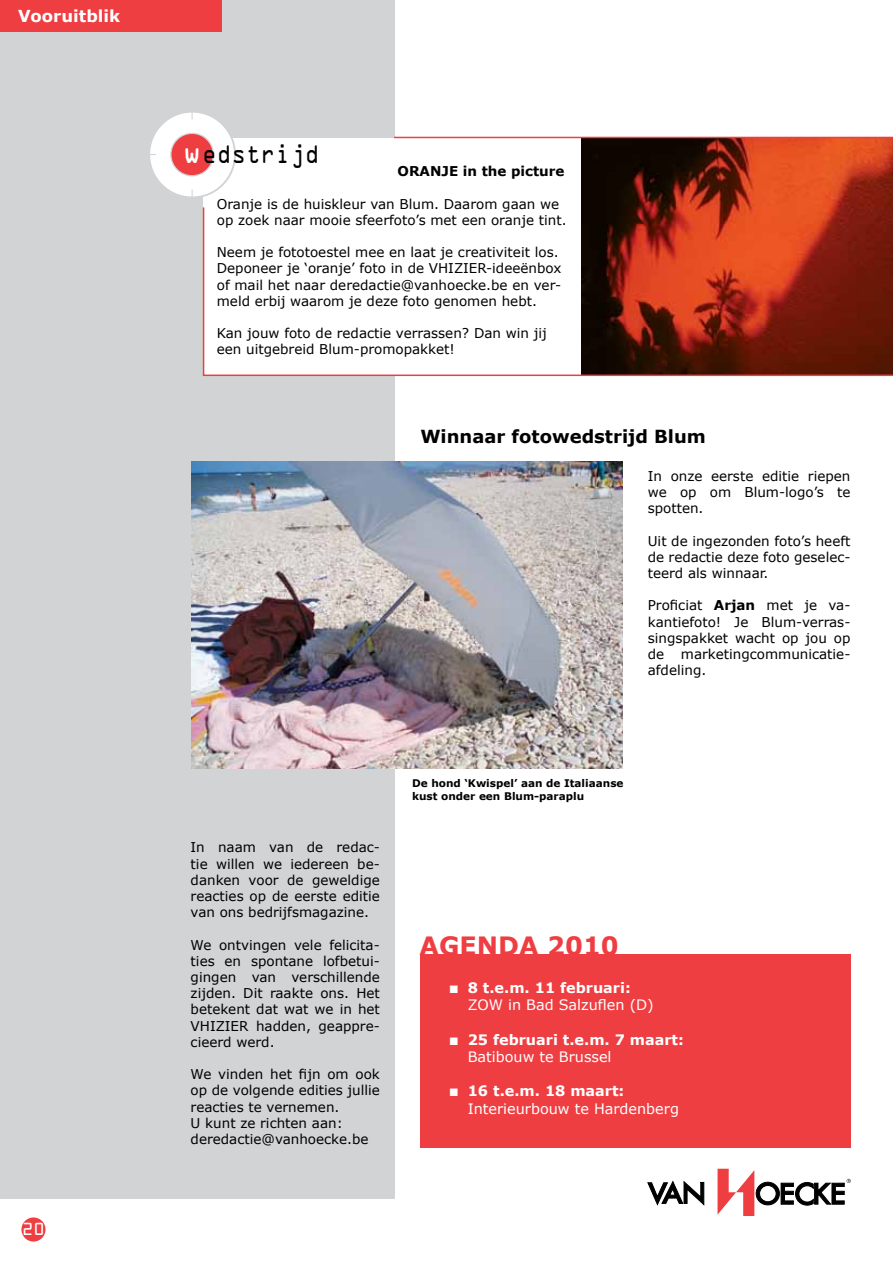
<style>
.page{position:relative;width:893px;height:1263px;background:#fff}
.page>*{position:absolute;margin:0;border:0;box-sizing:border-box;transform-origin:0 0}
.t1{font:700 25.2px "Verdana";color:#ef3e42}
.t2{font:24px "OCRA Std";color:#000;scale:.85 1}
.t3{font:700 18px "Verdana";color:#000}
.t4{font:700 16.5px "Verdana";color:#fff}
.t5{font:15.75px "OCRA Std";color:#fff}
.t6{font:14.4px/17.2px "Verdana";color:#fff}
.t7{font:700 14.4px/17.2px "Verdana";color:#fff}
.t8{font:13.5px/16.2px "Verdana";color:#000;text-align:justify}
.t9{font:700 13.5px "Verdana";color:#000}
.t10{font:700 10.5px/12.6px "Verdana";color:#000}
.s1{font-size:27.6px;color:#fff}
.s2{font-weight:700}
.s3{font-weight:400}
</style>
<div class="page">
<div style="left:21px;top:1217px;width:25px;height:24px;background:#ef3e42;border-radius:50%"></div>
<div style="left:0;top:0;width:394px;height:1198px;background:#d1d3d4"></div>
<div style="left:420px;top:954px;width:430px;height:193px;background:#ef3e42"></div>
<div style="left:149px;top:112px;width:86px;height:85px;background:#fff;border-radius:50%"></div>
<div style="left:148px;top:111px;width:88px;height:87px;border:2px solid #d1d3d4;border-radius:50%"></div>
<div style="left:171px;top:133px;width:42px;height:43px;background:#ef3e42;border-radius:50%"></div>
<div style="left:170px;top:133px;width:44px;height:43px;border:1px solid #d1d3d4;border-radius:50%"></div>
<div style="left:0;top:0;width:221px;height:31px;background:#ef3e42"></div>
<img style="left:191px;top:462px;width:431px;height:306px">
<svg style="left:202px;top:136px;width:691px;height:241px"></svg>
<svg style="left:648px;top:1181px;width:56px;height:24px"></svg>
<svg style="left:717px;top:1169px;width:134px;height:47px"></svg>
<p class="t4" style="left:18px;top:4px;width:104px">Vooruitblik</p>
<p class="t5" style="left:22px;top:1222px;width:24px">20</p>
<h2 class="t2" style="left:182px;top:143px;width:163px"><span class="s1">w</span>edstrijd</h2>
<p class="t9" style="left:398px;top:162px;width:168px">ORANJE in the picture</p>
<p class="t8" style="left:217px;top:195px;width:351px">Oranje is de huiskleur van Blum. Daarom gaan we op zoek naar mooie sfeerfoto’s met een oranje tint.</p>
<p class="t8" style="left:217px;top:244px;width:346px;text-align:left">Neem je fototoestel mee en laat je creativiteit los.<br>Deponeer je ‘oranje’ foto in de VHIZIER-ideeënbox of mail het naar deredactie@vanhoecke.be en ver&shy;meld erbij waarom je deze foto genomen hebt.</p>
<p class="t8" style="left:217px;top:325px;width:332px">Kan jouw foto de redactie verrassen? Dan win jij een uitgebreid Blum-promopakket!</p>
<h3 class="t3" style="left:420px;top:424px;width:287px">Winnaar fotowedstrijd Blum</h3>
<p class="t8" style="left:648px;top:468px;width:204px">In onze eerste editie riepen we op om Blum-logo’s te spotten.</p>
<p class="t8" style="left:648px;top:532px;width:204px">Uit de ingezonden foto’s heeft de redactie deze foto geselec&shy;teerd als winnaar.</p>
<p class="t8" style="left:648px;top:597px;width:204px">Proficiat <span class="s2">Arjan</span> met je va&shy;kantiefoto! Je Blum-verras&shy;singspakket wacht op jou op de marketingcommunicatie&shy;afdeling.</p>
<p class="t8" style="left:191px;top:839px;width:191px">In naam van de redac&shy;tie willen we iedereen be&shy;danken voor de geweldige reacties op de eerste editie van ons bedrijfsmagazine.</p>
<p class="t8" style="left:191px;top:936px;width:191px">We ontvingen vele felicita&shy;ties en spontane lofbetui&shy;gingen van verschillende zijden. Dit raakte ons. Het betekent dat wat we in het VHIZIER hadden, geappre&shy;cieerd werd.</p>
<p class="t8" style="left:191px;top:1066px;width:191px;text-align:left">We vinden het fijn om ook op de volgende edities jullie reacties te vernemen.<br>U kunt ze richten aan: deredactie@vanhoecke.be</p>
<p class="t10" style="left:412px;top:777px;width:213px">De hond ‘Kwispel’ aan de Italiaanse kust onder een Blum-paraplu</p>
<h1 class="t1" style="left:420px;top:928px;width:201px">AGENDA 2010</h1>
<p class="t6" style="left:468px;top:979px;width:188px;text-indent:-18px">■ <span class="s2">8 t.e.m. 11 februari:<br></span>ZOW in Bad Salzuflen (D)</p>
<p class="t7" style="left:468px;top:1030px;width:218px;text-indent:-18px">■ 25 februari t.e.m. 7 maart:<br><span class="s3">Batibouw te Brussel</span></p>
<p class="t6" style="left:468px;top:1082px;width:213px;text-indent:-18px">■ <span class="s2">16 t.e.m. 18 maart:<br></span>Interieurbouw te Hardenberg</p>
</div>
